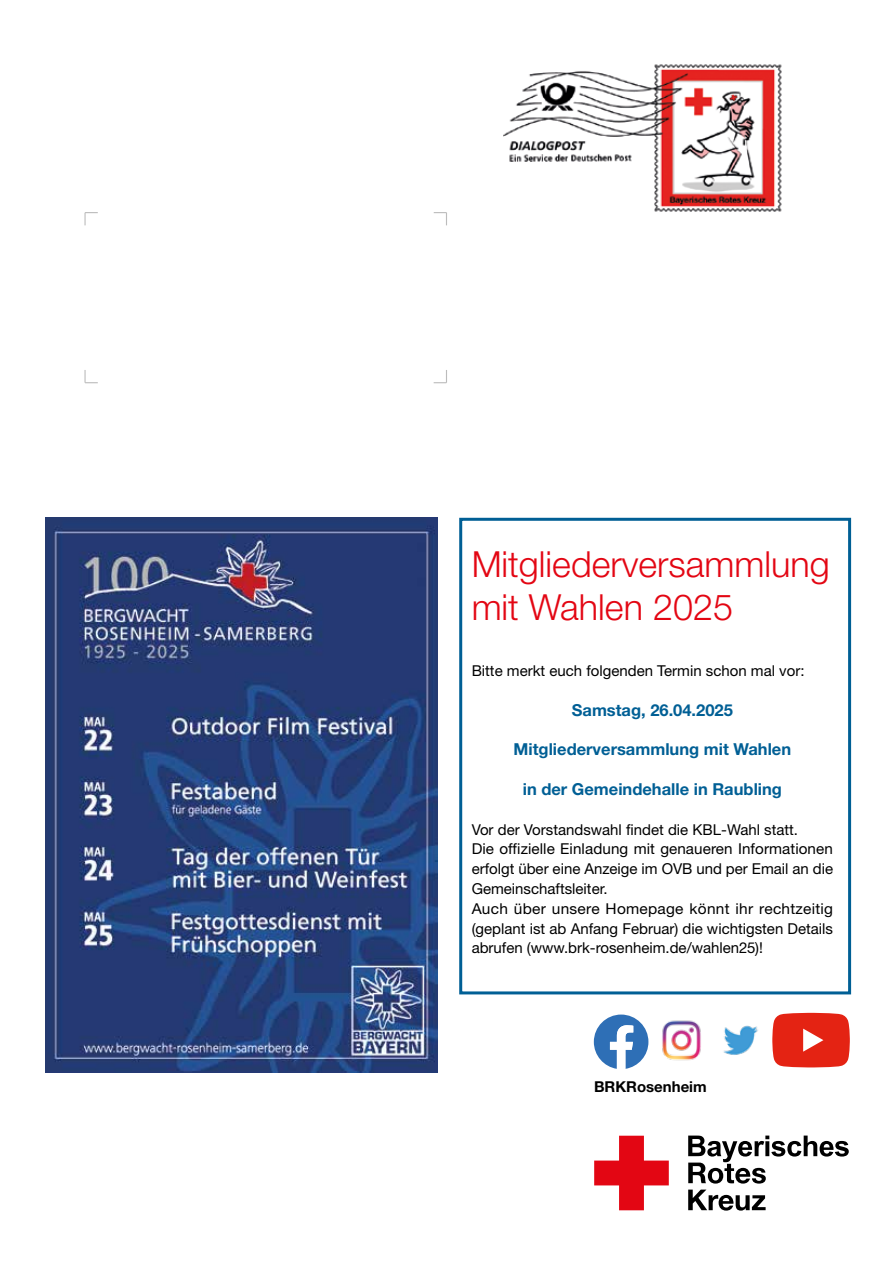
<style>
.page{position:relative;width:893px;height:1263px;background:#fff}
.page>*{position:absolute;margin:0;border:0;box-sizing:border-box;transform-origin:0 0}
.t1{font:300 36px/43.2px "Helvetica Neue LT Std";color:#e30613}
.t2{font:700 16.5px "Helvetica Neue LT Std";color:#005f95}
.t3{font:15px/19.8px "Helvetica Neue";color:#000}
.t4{font:700 15px "Helvetica Neue";color:#000}
</style>
<div class="page">
<img style="left:503px;top:64px;width:279px;height:148px">
<svg style="left:84px;top:212px;width:14px;height:13px"></svg>
<svg style="left:84px;top:370px;width:14px;height:13px"></svg>
<svg style="left:434px;top:370px;width:13px;height:13px"></svg>
<svg style="left:434px;top:212px;width:13px;height:13px"></svg>
<img style="left:662px;top:1020px;width:39px;height:41px">
<img style="left:723px;top:1025px;width:35px;height:30px">
<svg style="left:772px;top:1013px;width:78px;height:54px;background:#e73b2d"></svg>
<svg style="left:594px;top:1136px;width:75px;height:74px"></svg>
<svg style="left:688px;top:1135px;width:161px;height:48px"></svg>
<svg style="left:688px;top:1189px;width:78px;height:21px"></svg>
<svg style="left:594px;top:1014px;width:54px;height:55px"></svg>
<div style="left:459px;top:518px;width:392px;height:476px;border:3px solid #005f95"></div>
<img style="left:45px;top:518px;width:392px;height:554px">
<h1 class="t1" style="left:472px;top:542px;width:360px">Mitgliederversammlung mit Wahlen 2025</h1>
<p class="t3" style="left:472px;top:661px;width:334px">Bitte merkt euch folgenden Termin schon mal vor:</p>
<p class="t2" style="left:572px;top:700px;width:163px">Samstag, 26.04.2025</p>
<p class="t2" style="left:514px;top:739px;width:279px">Mitgliederversammlung mit Wahlen</p>
<p class="t2" style="left:523px;top:779px;width:261px">in der Gemeindehalle in Raubling</p>
<p class="t3" style="left:472px;top:819px;width:363px">Vor der Vorstandswahl findet die KBL-Wahl statt.<br>Die offizielle Einladung mit genaueren Informationen erfolgt über eine Anzeige im OVB und per Email an die Gemeinschaftsleiter.<br>Auch über unsere Homepage könnt ihr rechtzeitig (geplant ist ab Anfang Februar) die wichtigsten Details abrufen (www.brk-rosenheim.de/wahlen25)!</p>
<p class="t4" style="left:594px;top:1077px;width:114px">BRKRosenheim</p>
</div>
